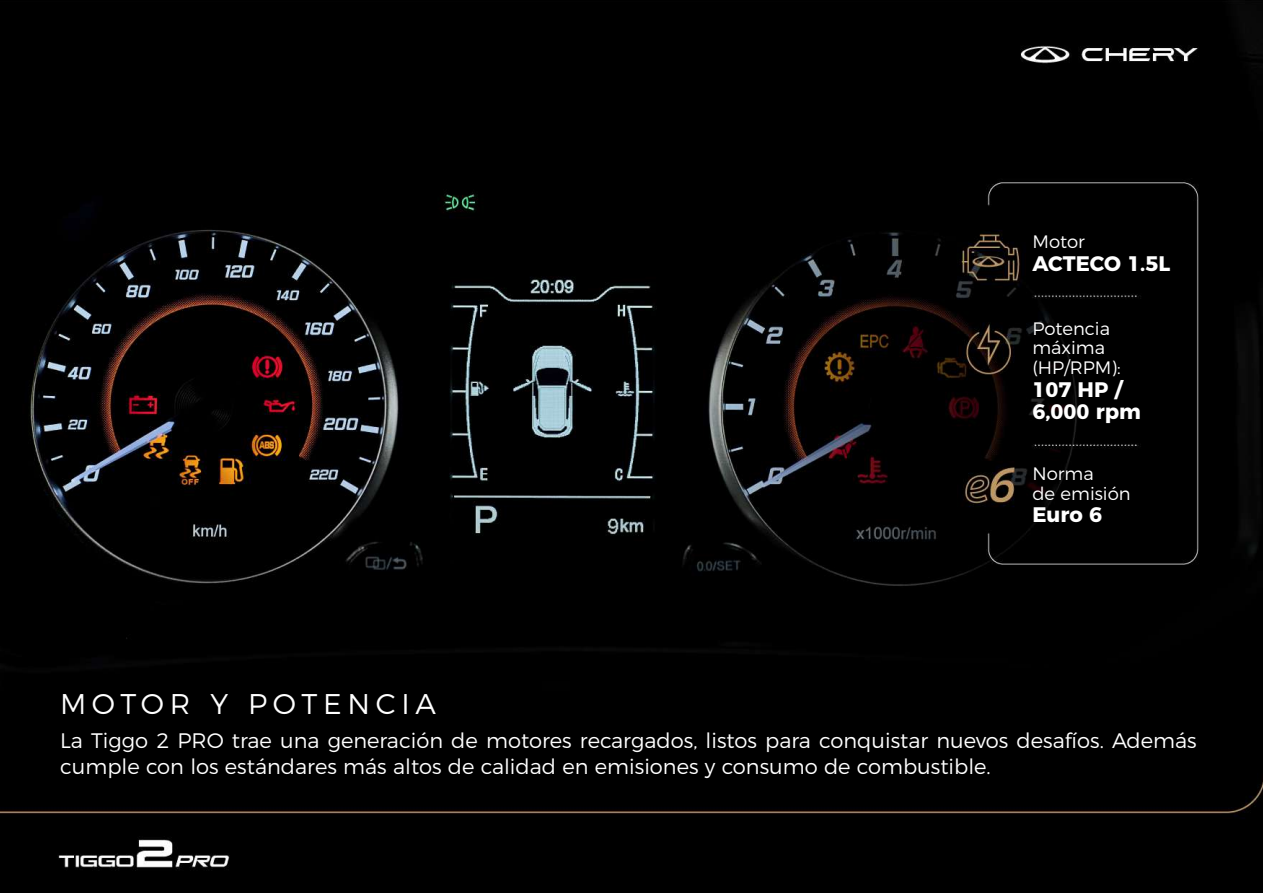
<style>
.page{position:relative;width:1263px;height:893px;background:#fff}
.page>*{position:absolute;margin:0;border:0;box-sizing:border-box;transform-origin:0 0}
.t1{font:300 28.5px "Montserrat";letter-spacing:.2em;color:#fff}
.t2{font:300 21px/25.2px "Montserrat";color:#fff}
.t3{font:700 21px/22.6px "Montserrat";color:#fff}
.t4{font:300 18px/19.5px "Montserrat";color:#fff}
</style>
<div class="page">
<img style="left:0;top:0;width:1263px;height:893px">
<p class="t4" style="left:1032px;top:230px;width:54px">Motor</p>
<p class="t3" style="left:1032px;top:250px;width:139px">ACTECO 1.5L</p>
<p class="t4" style="left:1032px;top:317px;width:90px">Potencia máxima (HP/RPM):</p>
<p class="t3" style="left:1032px;top:376px;width:110px">107 HP /<br>6,000 rpm</p>
<h1 class="t1" style="left:60px;top:681px;width:377px">MOTOR Y POTENCIA</h1>
<p class="t4" style="left:1032px;top:463px;width:100px">Norma<br>de emisión</p>
<p class="t3" style="left:1032px;top:501px;width:71px">Euro 6</p>
<p class="t2" style="left:60px;top:726px;width:1138px">La Tiggo 2 PRO trae una generación de motores recargados, listos para conquistar nuevos desafíos. Además cumple con los estándares más altos de calidad en emisiones y consumo de combustible.</p>
</div>
